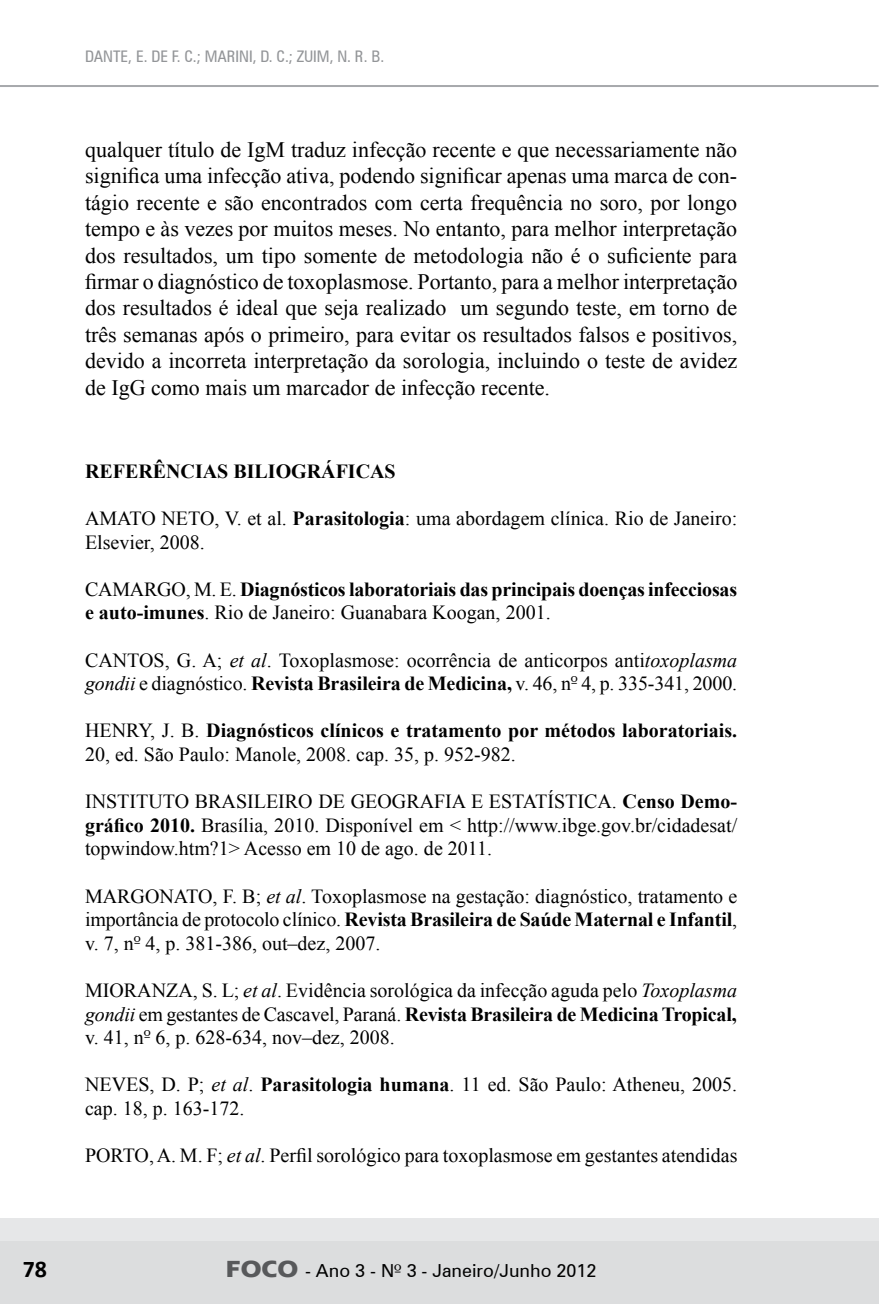
<style>
.page{position:relative;width:879px;height:1304px;background:#fff}
.page>*{position:absolute;margin:0;border:0;box-sizing:border-box;transform-origin:0 0}
.t1{font:700 24px "Calibri";color:#000}
.t2{font:22px/26.4px "Times New Roman";color:#000;text-align:justify}
.t3{font:20px/23.6px "Times New Roman";color:#000}
.t4{font:700 20px/23.6px "Times New Roman";color:#000}
.t5{font:18px "Zurich BT";color:#000}
.t6{font:condensed 16px "Zurich BT";color:#939598}
.s1{font-weight:700}
.s2{font-weight:400}
.s3{font-style:italic}
.s4{font-family:"Zapf Humanist 601 BT";font-size:17px}
.s5{font-family:"Erie";font-weight:700;font-size:24px;color:#58595b}
.s6{font-family:"Zapf Humanist 601 BT"}
</style>
<div class="page">
<div style="left:0;top:1218px;width:878px;height:27px;background:#e6e7e8"></div>
<div style="left:0;top:1242px;width:879px;height:62px;background:#dcddde"></div>
<hr style="left:0;top:85px;width:878px;height:2px;background:#a7a9ac">
<p class="t6" style="left:85px;top:47px;width:301px">DANTE, E. de F. C.; MARINI, D. C.; ZUIM, N. R. B.</p>
<p class="t2" style="left:85px;top:136px;width:654px">qualquer título de IgM traduz infecção recente e que necessariamente não significa uma infecção ativa, podendo significar apenas uma marca de con&shy;tágio recente e são encontrados com certa frequência no soro, por longo tempo e às vezes por muitos meses. No entanto, para melhor interpretação dos resultados, um tipo somente de metodologia não é o suficiente para firmar o diagnóstico de toxoplasmose. Portanto, para a melhor interpretação dos resultados é ideal que seja realizado um segundo teste, em torno de três semanas após o primeiro, para evitar os resultados falsos e positivos, devido a incorreta interpretação da sorologia, incluindo o teste de avidez de IgG como mais um marcador de infecção recente.</p>
<p class="t4" style="left:85px;top:459px;width:312px">REFERÊNCIAS BILIOGRÁFICAS</p>
<p class="t3" style="left:85px;top:506px;width:654px">AMATO NETO, V. et al. <span class="s1">Parasitologia</span>: uma abordagem clínica. Rio de Janeiro:<br>Elsevier, 2008.</p>
<p class="t4" style="left:85px;top:577px;width:653px"><span class="s2">CAMARGO, M. E.</span> Diagnósticos laboratoriais das principais doenças infecciosas e auto-imunes<span class="s2">. Rio de Janeiro: Guanabara Koogan, 2001.</span></p>
<p class="t3" style="left:85px;top:648px;width:654px">CANTOS, G. A; <span class="s3">et al</span>. Toxoplasmose: ocorrência de anticorpos anti<span class="s3">toxoplasma gondii</span> e diagnóstico. <span class="s1">Revista Brasileira de Medicina,</span> v. 46, n<span class="s4">º</span> 4, p. 335-341, 2000.</p>
<p class="t4" style="left:85px;top:718px;width:653px"><span class="s2">HENRY, J. B.</span> Diagnósticos clínicos e tratamento por métodos laboratoriais.<br><span class="s2">20, ed. São Paulo: Manole, 2008. cap. 35, p. 952-982.</span></p>
<p class="t3" style="left:85px;top:789px;width:653px;text-align:justify">INSTITUTO BRASILEIRO DE GEOGRAFIA E ESTATÍSTICA. <span class="s1">Censo Demo&shy;gráfico 2010.</span> Brasília, 2010. Disponível em &lt; http://www.ibge.gov.br/cidadesat/ topwindow.htm?1&gt; Acesso em 10 de ago. de 2011.</p>
<p class="t3" style="left:85px;top:884px;width:653px;text-align:justify">MARGONATO, F. B; <span class="s3">et al</span>. Toxoplasmose na gestação: diagnóstico, tratamento e importância de protocolo clínico. <span class="s1">Revista Brasileira de Saúde Maternal e Infantil</span>, v. 7, n<span class="s4">º</span> 4, p. 381-386, out–dez, 2007.</p>
<p class="t3" style="left:85px;top:978px;width:653px;text-align:justify">MIORANZA, S. L; <span class="s3">et al</span>. Evidência sorológica da infecção aguda pelo <span class="s3">Toxoplasma gondii</span> em gestantes de Cascavel, Paraná. <span class="s1">Revista Brasileira de Medicina Tropical, </span>v. 41, n<span class="s4">º</span> 6, p. 628-634, nov–dez, 2008.</p>
<p class="t3" style="left:85px;top:1073px;width:653px">NEVES, D. P; <span class="s3">et al</span>. <span class="s1">Parasitologia humana</span>. 11 ed. São Paulo: Atheneu, 2005. cap. 18, p. 163-172.</p>
<p class="t3" style="left:85px;top:1143px;width:654px">PORTO, A. M. F; <span class="s3">et al</span>. Perfil sorológico para toxoplasmose em gestantes atendidas</p>
<p class="t1" style="left:23px;top:1253px;width:26px">78</p>
<p class="t5" style="left:226px;top:1260px;width:372px"><span class="s5">FOCO</span> - Ano 3 - N<span class="s6">º</span> 3 - Janeiro/Junho 2012</p>
</div>
